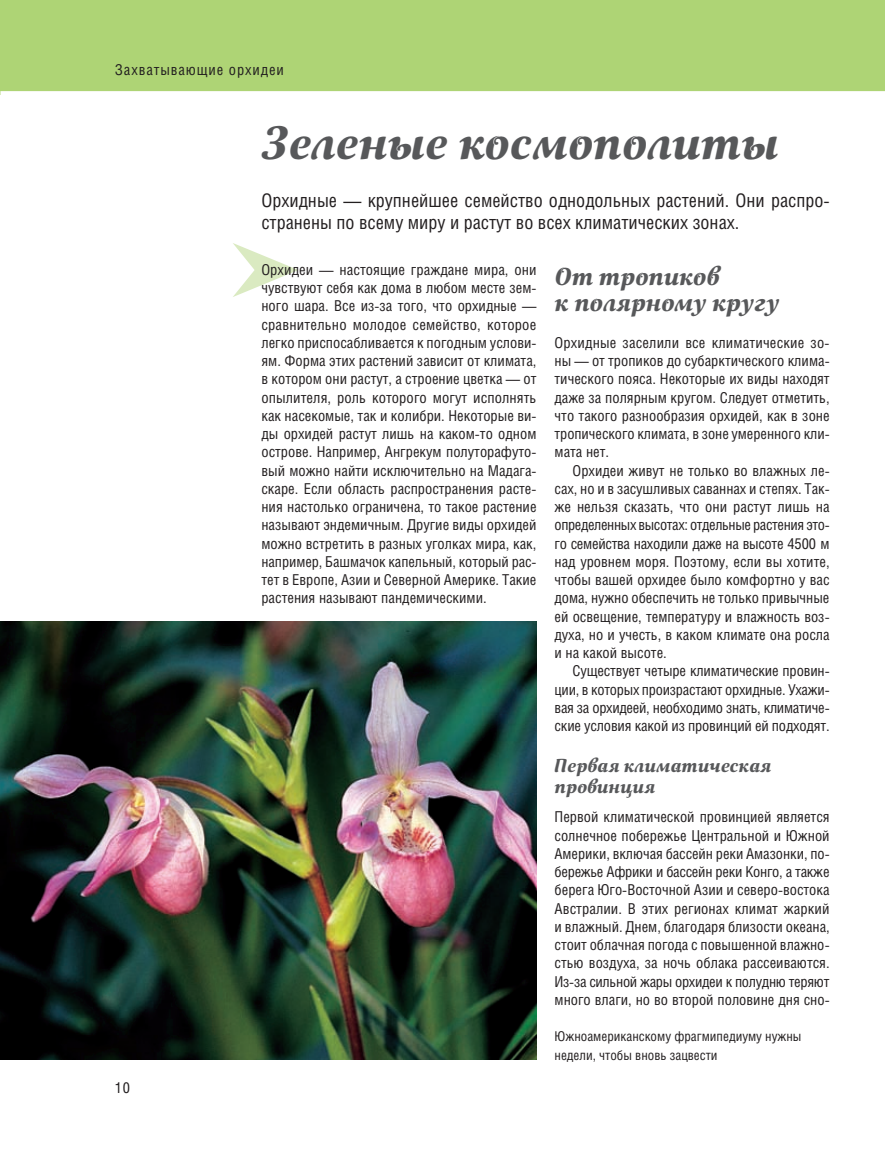
<style>
.page{position:relative;width:885px;height:1149px;background:#fff}
.page>*{position:absolute;margin:0;border:0;box-sizing:border-box;transform-origin:0 0}
.Head1{font:45px "Lockon";color:#57585a}
.Head2{font:24px/25.5px "Lockon";color:#57585a}
.FirstAfterPart{font:18.75px/22.5px "Helios Cond";color:#231f20}
.Head3{font:18px/21px "Lockon";color:#57585a}
.First{font:15px/18.3px "Helios Cond";color:#231f20;text-align:justify}
.MainText{font:15px/18.3px "Helios Cond";letter-spacing:-.005em;color:#231f20;text-align:justify}
.First-2{font:15px "Helios Cond";letter-spacing:.06em;color:#231f20}
.PageNum{font:15px "Helios Cond";color:#231f20}
.Pict{font:13.5px/18.3px "Helios Cond";color:#231f20}
</style>
<div class="page">
<div style="left:0;top:0;width:884px;height:94px;background:#aed475"></div>
<div style="left:0;top:91px;width:884px;height:5px;background:#fff"></div>
<img style="left:0;top:621px;width:536px;height:438px">
<p class="First-2" style="left:115px;top:61px;width:170px">Захватывающие орхидеи</p>
<p class="Head1" style="left:261px;top:113px;width:518px">Зеленые космополиты</p>
<p class="FirstAfterPart" style="left:261px;top:188px;width:569px">Орхидные — крупнейшее семейство однодольных растений. Они распро&shy;странены по всему миру и растут во всех климатических зонах.</p>
<p class="PageNum" style="left:115px;top:1078px;width:17px">10</p>
<p class="First" style="left:261px;top:260px;width:276px">Орхидеи — настоящие граждане мира, они чувствуют себя как дома в любом месте зем&shy;ного шара. Все из-за того, что орхидные — сравнительно молодое семейство, которое легко приспосабливается к погодным услови&shy;ям. Форма этих растений зависит от климата, в котором они растут, а строение цветка — от опылителя, роль которого могут исполнять как насекомые, так и колибри. Некоторые ви&shy;ды орхидей растут лишь на каком-то одном острове. Например, Ангрекум полуторафуто&shy;вый можно найти исключительно на Мадага&shy;скаре. Если область распространения расте&shy;ния настолько ограничена, то такое растение называют эндемичным. Другие виды орхидей можно встретить в разных уголках мира, как, например, Башмачок капельный, который рас&shy;тет в Европе, Азии и Северной Америке. Такие растения называют пандемическими.</p>
<p class="Head2" style="left:554px;top:264px;width:226px">От тропиков<br>к полярному кругу</p>
<p class="First" style="left:554px;top:333px;width:276px">Орхидные заселили все климатические зо&shy;ны — от тропиков до субарктического клима&shy;тического пояса. Некоторые их виды находят даже за полярным кругом. Следует отметить, что такого разнообразия орхидей, как в зоне тропического климата, в зоне умеренного кли&shy;мата нет.</p>
<p class="MainText" style="left:554px;top:460px;width:277px;text-indent:18px">Орхидеи живут не только во влажных ле&shy;сах, но и в засушливых саваннах и степях. Так&shy;же нельзя сказать, что они растут лишь на определенных высотах: отдельные растения это&shy;го семейства находили даже на высоте 4500 м над уровнем моря. Поэтому, если вы хотите, чтобы вашей орхидее было комфортно у вас дома, нужно обеспечить не только привычные ей освещение, температуру и влажность воз&shy;духа, но и учесть, в каком климате она росла и на какой высоте.</p>
<p class="MainText" style="left:554px;top:661px;width:276px;text-indent:18px">Существует четыре климатические провин&shy;ции, в которых произрастают орхидные. Ухажи&shy;вая за орхидеей, необходимо знать, климатиче&shy;ские условия какой из провинций ей подходят.</p>
<p class="Head3" style="left:554px;top:755px;width:218px">Первая климатическая провинция</p>
<p class="First" style="left:554px;top:807px;width:277px">Первой климатической провинцией является солнечное побережье Центральной и Южной Америки, включая бассейн реки Амазонки, по&shy;бережье Африки и бассейн реки Конго, а также берега Юго-Восточной Азии и северо-востока Австралии. В этих регионах климат жаркий и влажный. Днем, благодаря близости океана, стоит облачная погода с повышенной влажно&shy;стью воздуха, за ночь облака рассеиваются.<br>Из-за сильной жары орхидеи к полудню теряют много влаги, но во второй половине дня сно-</p>
<p class="Pict" style="left:554px;top:1026px;width:248px">Южноамериканскому фрагмипедиуму нужны недели, чтобы вновь зацвести</p>
</div>
